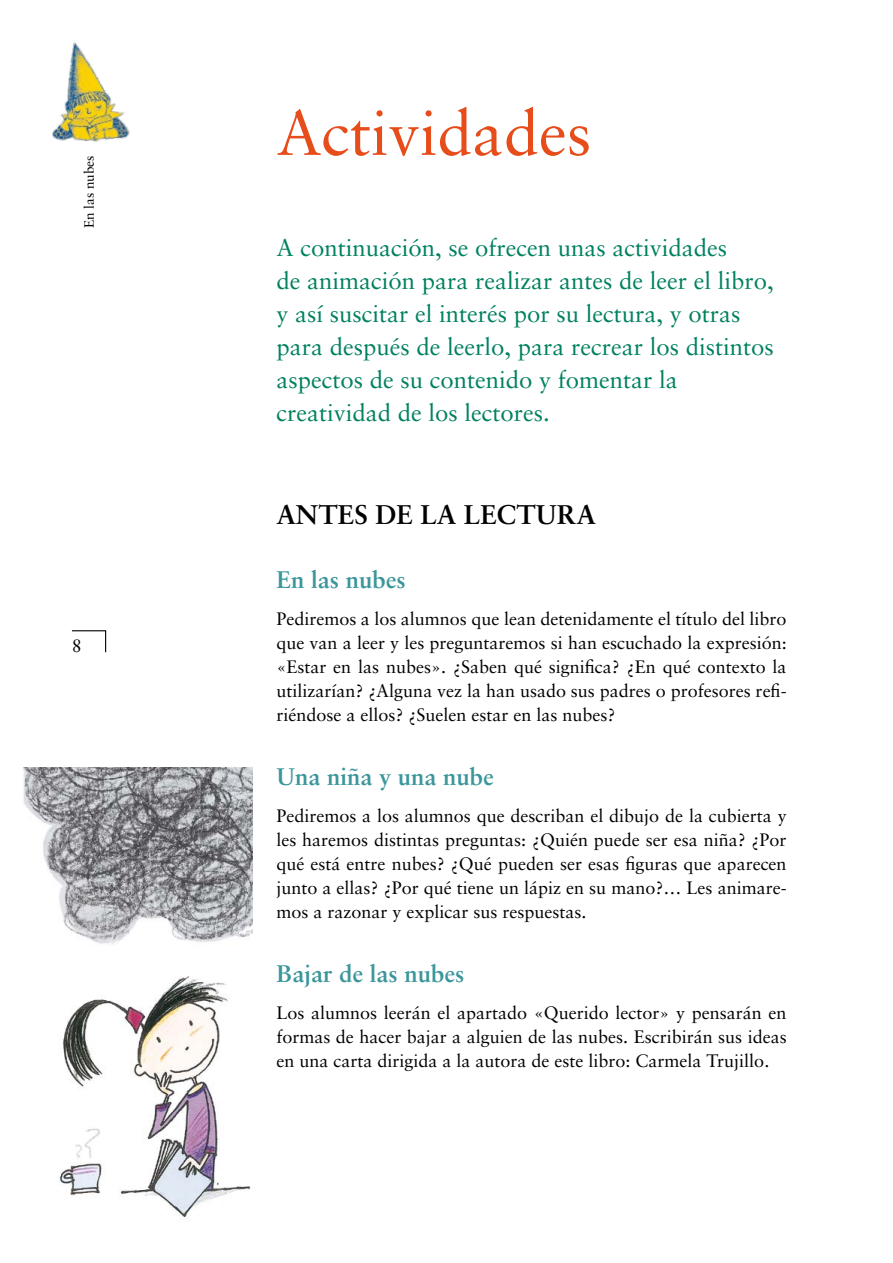
<style>
.page{position:relative;width:893px;height:1263px;background:#fff}
.page>*{position:absolute;margin:0;border:0;box-sizing:border-box;transform-origin:0 0}
.t1{font:63px "Sabon";color:#e74c1b}
.t2{font:700 27px "Sabon";color:#000}
.t3{font:24px/33px "Sabon";color:#008160}
.t4{font:700 24px "Sabon";color:#3b969b}
.t5{font:18px/24px "Sabon";color:#000;text-align:justify}
.t6{font:13.5px "Sabon";color:#000}
</style>
<div class="page">
<img style="left:23px;top:767px;width:229px;height:451px">
<svg style="left:72px;top:630px;width:35px;height:23px"></svg>
<img style="left:52px;top:42px;width:78px;height:100px">
<p class="t6" style="left:81px;top:228px;width:74px;rotate:-90deg">En las nubes</p>
<p class="t5" style="left:72px;top:634px;width:12px">8</p>
<h1 class="t1" style="left:276px;top:95px;width:316px">Actividades</h1>
<p class="t3" style="left:276px;top:231px;width:499px">A continuación, se ofrecen unas actividades<br>de animación para realizar antes de leer el libro, y así suscitar el interés por su lectura, y otras para después de leerlo, para recrear los distintos aspectos de su contenido y fomentar la creatividad de los lectores.</p>
<h2 class="t2" style="left:276px;top:498px;width:39px">ANTES</h2>
<h2 class="t2" style="left:375px;top:498px;width:109px">DE LA LECTUR</h2>
<h2 class="t2" style="left:576px;top:498px;width:21px">A</h2>
<h3 class="t4" style="left:276px;top:565px;width:131px">En las nubes</h3>
<p class="t5" style="left:276px;top:607px;width:512px">Pediremos a los alumnos que lean detenidamente el título del libro que van a leer y les preguntaremos si han escuchado la expresión: «Estar en las nubes». ¿Saben qué significa? ¿En qué contexto la utilizarían? ¿Alguna vez la han usado sus padres o profesores refi&shy;riéndose a ellos? ¿Suelen estar en las nubes?</p>
<h3 class="t4" style="left:276px;top:762px;width:219px">Una niña y una nube</h3>
<p class="t5" style="left:276px;top:803px;width:512px">Pediremos a los alumnos que describan el dibujo de la cubierta y les haremos distintas preguntas: ¿Quién puede ser esa niña? ¿Por qué está entre nubes? ¿Qué pueden ser esas figuras que aparecen junto a ellas? ¿Por qué tiene un lápiz en su mano?… Les animare&shy;mos a razonar y explicar sus respuestas.</p>
<h3 class="t4" style="left:276px;top:959px;width:190px">Bajar de las nubes</h3>
<p class="t5" style="left:276px;top:1000px;width:512px">Los alumnos leerán el apartado «Querido lector» y pensarán en formas de hacer bajar a alguien de las nubes. Escribirán sus ideas en una carta dirigida a la autora de este libro: Carmela Trujillo.</p>
</div>
